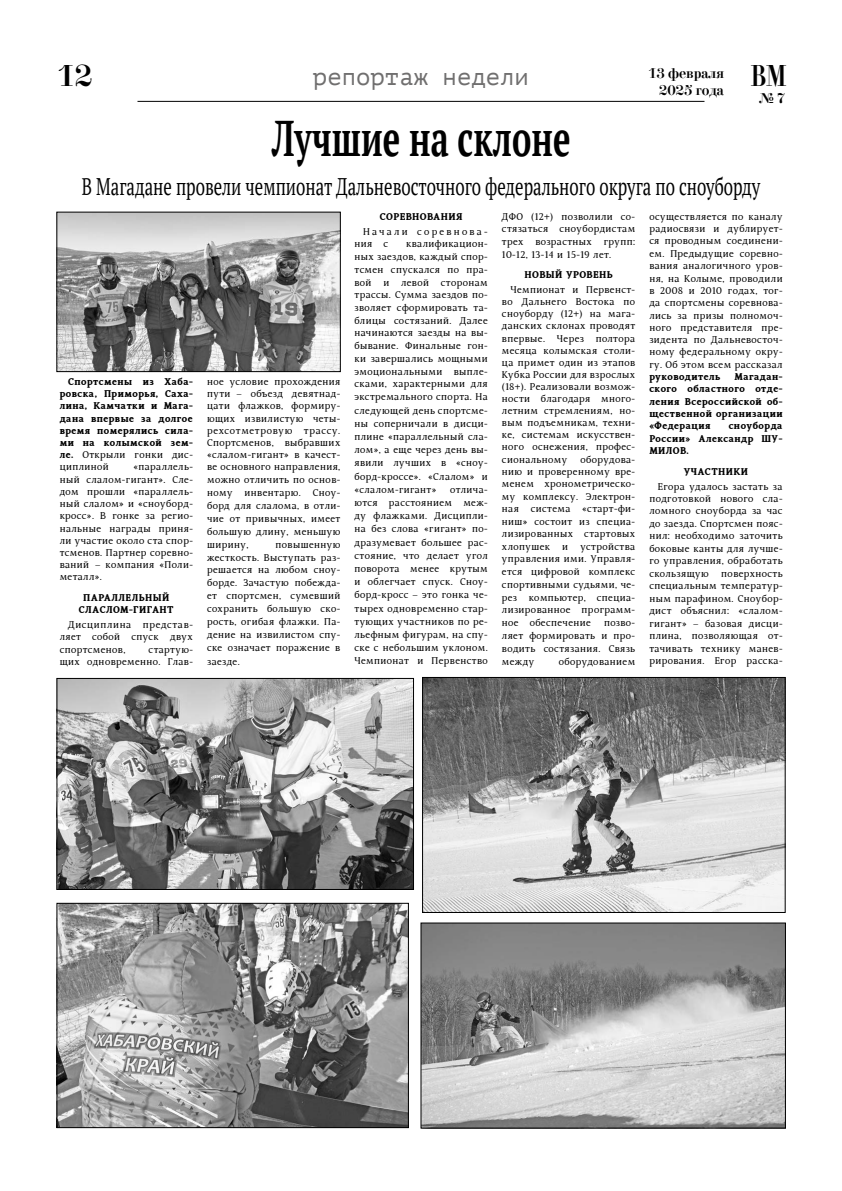
<style>
.page{position:relative;width:842px;height:1191px;background:#fff}
.page>*{position:absolute;margin:0;border:0;box-sizing:border-box;transform-origin:0 0}
.t1{font:700 50px "PT Serif";color:#000;scale:.65 1}
.t2{font:30px "Didona C";color:#000}
.t3{font:24px "PT Serif";color:#000;scale:.7 1}
.t4{font:24px "PT Mono";color:#706f6f}
.t5{font:14px/16.8px "Didona C";color:#000}
.t6{font:10px/12.5px "Kundera";letter-spacing:.04em;color:#000;text-align:justify}
.t7{font:700 10px/12.2px "Kundera";letter-spacing:.04em;color:#000;text-align:justify}
.t8{font:10px/12.7px "Kundera";letter-spacing:.225em;color:#000}
.s1{font-weight:400}
</style>
<div class="page">
<hr style="left:137px;top:101px;width:567px;height:1px;background:#000">
<img style="left:59px;top:214px;width:280px;height:156px">
<div style="left:57px;top:212px;width:284px;height:160px;border:1px solid #000"></div>
<img style="left:424px;top:679px;width:359px;height:231px">
<div style="left:422px;top:677px;width:363px;height:235px;border:1px solid #000"></div>
<img style="left:423px;top:924px;width:361px;height:202px">
<img style="left:59px;top:680px;width:353px;height:207px">
<div style="left:57px;top:678px;width:357px;height:211px;border:1px solid #000"></div>
<img style="left:59px;top:905px;width:348px;height:220px">
<div style="left:57px;top:903px;width:352px;height:224px;border:1px solid #000"></div>
<h2 class="t2" style="left:57px;top:60px;width:37px">12</h2>
<h3 class="t5" style="left:659px;top:65px;width:129px;text-indent:-11px">13 февраля<br>2025 года <sup>ВМ</sup></h3>
<h3 class="t5" style="left:759px;top:90px;width:28px">№ 7</h3>
<h3 class="t4" style="left:313px;top:63px;width:218px">репортаж недели</h3>
<h1 class="t1" style="left:272px;top:106px;width:461px">Лучшие на склоне</h1>
<h3 class="t3" style="left:82px;top:170px;width:971px">В Магадане провели чемпионат Дальневосточного федерального округа по сноуборду</h3>
<p class="t7" style="left:60px;top:376px;width:135px;text-indent:9px">Спортсмены из Хаба&shy;ровска, Приморья, Саха&shy;лина, Камчатки и Мага&shy;дана впервые за долгое время померялись сила&shy;ми на колымской зем&shy;ле. <span class="s1">Открыли гонки дис&shy;циплиной</span></p>
<p class="t6" style="left:60px;top:461px;width:135px;line-height:12.2px;text-indent:74px">«параллель&shy;ный слалом-гигант». Сле&shy;дом прошли «параллель&shy;ный слалом» и «сноуборд&shy;кросс». В гонке за регио&shy;нальные награды приня&shy;ли участие около ста спор&shy;тсменов. Партнер соревно&shy;ваний – компания «Поли&shy;металл».</p>
<p class="t7" style="left:83px;top:592px;width:16px">ПАРА</p>
<p class="t7" style="left:112px;top:592px;width:16px">лЛЕЛЬНЫ</p>
<p class="t7" style="left:162px;top:592px;width:9px">Й</p>
<p class="t7" style="left:79px;top:604px;width:8px">СЛАСЛО</p>
<p class="t7" style="left:120px;top:604px;width:40px">М-ГИГАНТ</p>
<p class="t6" style="left:60px;top:619px;width:135px;line-height:12.2px;text-indent:9px">Дисциплина представ&shy;ляет собой спуск двух спортсменов,</p>
<p class="t6" style="left:60px;top:643px;width:135px;line-height:12.2px;text-align:right">стартую-<br>щих одновременно. Глав-</p>
<p class="t6" style="left:207px;top:376px;width:135px">ное условие прохождения пути – объезд девятнад&shy;цати флажков, формиру&shy;ющих извилистую четы&shy;рехсотметровую трассу.<br>Спортсменов, выбравших «слалом-гигант» в качест&shy;ве основного направления, можно отличить по основ&shy;ному инвентарю. Сноу&shy;борд для слалома, в отли&shy;чие от привычных, имеет большую длину, меньшую ширину,</p>
<p class="t6" style="left:207px;top:538px;width:135px;line-height:13px;text-indent:68px">повышенную жесткость. Выступать раз&shy;решается на любом сноу&shy;борде. Зачастую побежда&shy;ет спортсмен, сумевший сохранить большую ско&shy;рость, огибая флажки. Па&shy;дение на извилистом спу&shy;ске означает поражение в заезде.</p>
<p class="t7" style="left:380px;top:210px;width:8px">СОРЕ</p>
<p class="t7" style="left:406px;top:210px;width:58px">ВНОВАНИЯ</p>
<p class="t8" style="left:354px;top:225px;width:135px;text-indent:9px">Начали соревнова&shy;ния с</p>
<p class="t6" style="left:354px;top:238px;width:135px;line-height:12.9px;text-indent:52px">квалификацион&shy;ных заездов, каждый спор&shy;тсмен спускался по пра&shy;вой и левой сторонам трассы. Сумма заездов по&shy;зволяет сформировать та&shy;блицы состязаний. Далее начинаются заезды на вы&shy;бывание. Финальные гон&shy;ки завершались мощными эмоциональными выпле&shy;сками, характерными для экстремального спорта. На следующей день спортсме&shy;ны соперничали в дисци&shy;плине «параллельный сла&shy;лом», а еще через день вы&shy;явили лучших в «сноу&shy;борд-кроссе». «Слалом» и «слалом-гигант»</p>
<p class="t6" style="left:354px;top:483px;width:135px;line-height:13.2px;text-indent:96px">отлича&shy;ются расстоянием меж&shy;ду флажками. Дисципли&shy;на без слова «гигант» по&shy;дразумевает большее рас&shy;стояние, что делает угол поворота менее крутым и облегчает спуск. Сноу&shy;борд-кросс – это гонка че&shy;тырех одновременно стар&shy;тующих участников по ре&shy;льефным фигурам, на спу&shy;ске с небольшим уклоном.<br>Чемпионат и Первенство</p>
<p class="t6" style="left:502px;top:210px;width:135px">ДФО (12+) позволили со&shy;стязаться сноубордистам трех возрастных групп:<br>10-12, 13-14 и 15-19 лет.</p>
<p class="t7" style="left:524px;top:269px;width:76px">НОВЫЙ УРОВЕНЬ</p>
<p class="t6" style="left:502px;top:284px;width:135px;line-height:12.1px;text-indent:9px">Чемпионат и Первенст&shy;во Дальнего Востока по сноуборду (12+) на мага&shy;данских склонах проводят впервые. Через полтора месяца колымская столи&shy;ца примет один из этапов Кубка России для взрослых (18+). Реализовали возмож&shy;ности благодаря много&shy;летним стремлениям, но&shy;вым подъемникам, техни&shy;ке, системам искусствен&shy;ного оснежения, профес&shy;сиональному</p>
<p class="t6" style="left:502px;top:453px;width:135px;text-indent:79px">оборудова&shy;нию и проверенному вре&shy;менем хронометрическо&shy;му комплексу. Электрон&shy;ная система «старт-фи&shy;ниш» состоит из специа&shy;лизированных стартовых хлопушек и устройства управления ими. Управля&shy;ется цифровой комплекс спортивными судьями, че&shy;рез компьютер, специа&shy;лизированное программ&shy;ное обеспечение</p>
<p class="t6" style="left:502px;top:616px;width:135px;line-height:12.8px;text-indent:102px">позво&shy;ляет формировать и про&shy;водить состязания. Связь между</p>
<p class="t6" style="left:559px;top:655px;width:78px">оборудованием</p>
<p class="t6" style="left:649px;top:210px;width:135px">осуществляется по каналу радиосвязи и дублирует&shy;ся проводным соединени&shy;ем. Предыдущие соревно&shy;вания аналогичного уров&shy;ня, на Колыме, проводили в 2008 и 2010 годах, тог&shy;да спортсмены соревнова&shy;лись за призы полномоч&shy;ного представителя пре&shy;зидента по Дальневосточ&shy;ному федеральному окру&shy;гу. Об этом всем рассказал</p>
<p class="t7" style="left:649px;top:371px;width:72px">руководитель</p>
<p class="t7" style="left:649px;top:371px;width:135px;text-indent:85px">Магадан&shy;ского областного отде&shy;ления Всероссийской об&shy;щественной организации «Федерация</p>
<p class="t7" style="left:649px;top:420px;width:135px;text-indent:79px">сноуборда России» Александр ШУ-МИЛОВ.</p>
<p class="t7" style="left:684px;top:465px;width:22px">УЧАСТН</p>
<p class="t7" style="left:726px;top:465px;width:24px">ИКИ</p>
<p class="t6" style="left:649px;top:480px;width:135px;text-indent:9px">Егора удалось застать за подготовкой нового сла&shy;ломного сноуборда за час до заезда. Спортсмен пояс&shy;нил: необходимо заточить боковые канты для лучше&shy;го управления, обработать скользящую</p>
<p class="t6" style="left:649px;top:567px;width:135px;text-indent:72px">поверхность специальным температур&shy;ным парафином. Сноубор&shy;дист объяснил: «слалом&shy;гигант» – базовая дисци&shy;плина, позволяющая от&shy;тачивать технику манев&shy;рирования. Егор расска-</p>
</div>
